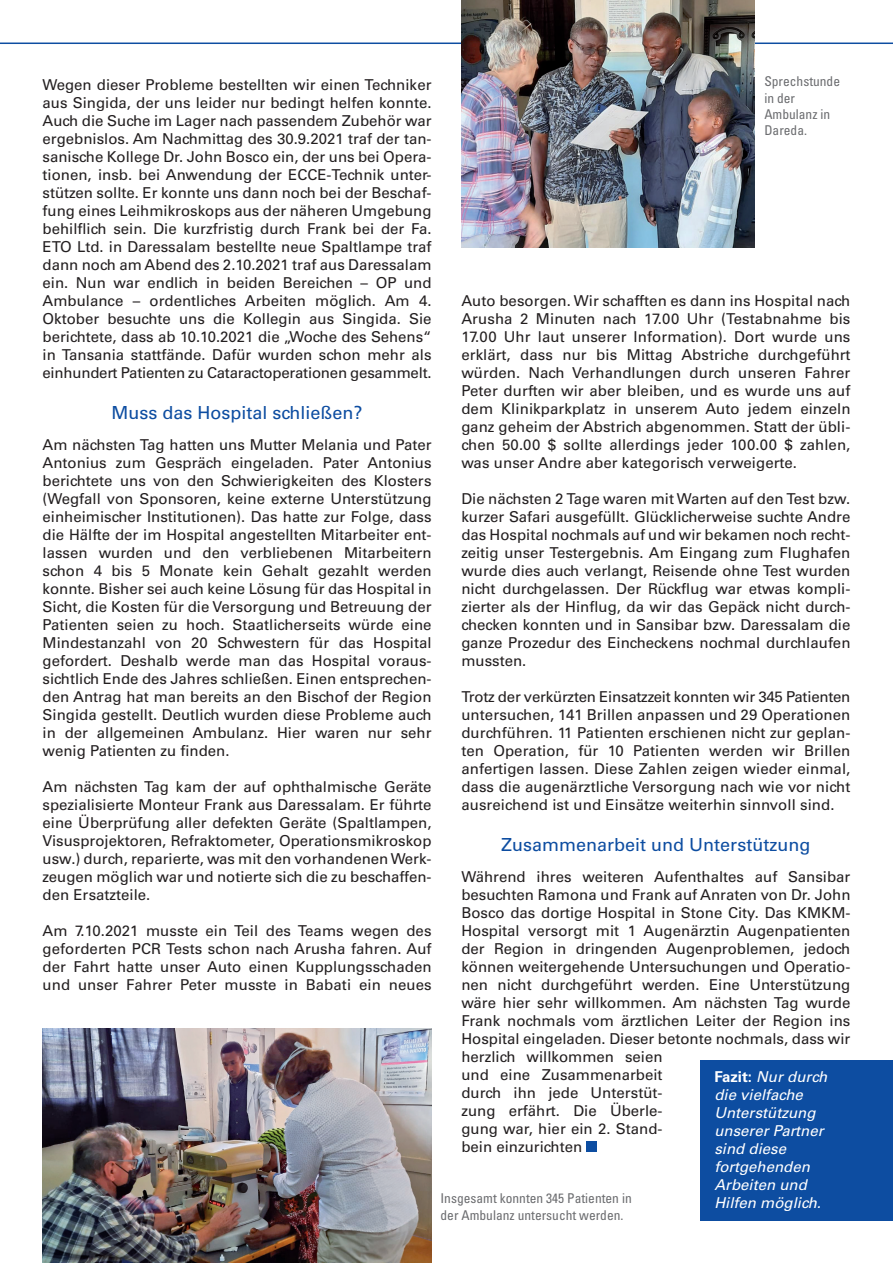
<style>
.page{position:relative;width:893px;height:1263px;background:#fff}
.page>*{position:absolute;margin:0;border:0;box-sizing:border-box;transform-origin:0 0}
.Zwischenzeile{font:18px "Univers LT Pro 55 Roman";color:#0d4da1}
.Lauftext{font:15px/18px "Univers LT Pro 55 Roman";color:#231f20;text-align:justify}
.Fazit{font:italic 15px/18px "Univers LT Pro 55";color:#fff}
.BU{font:condensed 13.5px/16.2px "Univers LT Pro";color:#6c6d70}
.s1{font-family:"Univers LT Pro 65";font-weight:700;font-style:normal}
</style>
<div class="page">
<hr style="left:0;top:43px;width:893px;height:1px;background:#0d4da1">
<img style="left:461px;top:0;width:293px;height:247px">
<img style="left:43px;top:1028px;width:389px;height:235px">
<div style="left:586px;top:1141px;width:11px;height:11px;background:#0d4da1"></div>
<div style="left:701px;top:1060px;width:192px;height:160px;background:#0d4da1"></div>
<p class="Lauftext" style="left:43px;top:75px;width:391px">Wegen dieser Probleme bestellten wir einen Techniker aus Singida, der uns leider nur bedingt helfen konnte.<br>Auch die Suche im Lager nach passendem Zubehör war ergebnislos. Am Nachmittag des 30.9.2021 traf der tan&shy;sanische Kollege Dr. John Bosco ein, der uns bei Opera&shy;tionen, insb. bei Anwendung der ECCE-Technik unter&shy;stützen sollte. Er konnte uns dann noch bei der Beschaf&shy;fung eines Leihmikroskops aus der näheren Umgebung behilflich sein. Die kurzfristig durch Frank bei der Fa.<br>ETO Ltd. in Daressalam bestellte neue Spaltlampe traf dann noch am Abend des 2.10.2021 traf aus Daressalam ein. Nun war endlich in beiden Bereichen – OP und Ambulance – ordentliches Arbeiten möglich. Am 4.<br>Oktober besuchte uns die Kollegin aus Singida. Sie berichtete, dass ab 10.10.2021 die „Woche des Sehens“ in Tansania stattfände. Dafür wurden schon mehr als einhundert Patienten zu Cataractoperationen gesammelt.</p>
<p class="Zwischenzeile" style="left:111px;top:400px;width:253px">Muss das Hospital schließen?</p>
<p class="Lauftext" style="left:43px;top:435px;width:391px">Am nächsten Tag hatten uns Mutter Melania und Pater Antonius zum Gespräch eingeladen. Pater Antonius berichtete uns von den Schwierigkeiten des Klosters (Wegfall von Sponsoren, keine externe Unterstützung einheimischer Institutionen). Das hatte zur Folge, dass die Hälfte der im Hospital angestellten Mitarbeiter ent&shy;lassen wurden und den verbliebenen Mitarbeitern schon 4 bis 5 Monate kein Gehalt gezahlt werden konnte. Bisher sei auch keine Lösung für das Hospital in Sicht, die Kosten für die Versorgung und Betreuung der Patienten seien zu hoch. Staatlicherseits würde eine Mindestanzahl von 20 Schwestern für das Hospital gefordert. Deshalb werde man das Hospital voraus&shy;sichtlich Ende des Jahres schließen. Einen entsprechen&shy;den Antrag hat man bereits an den Bischof der Region Singida gestellt. Deutlich wurden diese Probleme auch in der allgemeinen Ambulanz. Hier waren nur sehr wenig Patienten zu finden.</p>
<p class="Lauftext" style="left:43px;top:777px;width:391px">Am nächsten Tag kam der auf ophthalmische Geräte spezialisierte Monteur Frank aus Daressalam. Er führte eine Überprüfung aller defekten Geräte (Spaltlampen, Visusprojektoren, Refraktometer, Operationsmikroskop usw.) durch, reparierte, was mit den vorhandenen Werk&shy;zeugen möglich war und notierte sich die zu beschaffen&shy;den Ersatzteile.</p>
<p class="Lauftext" style="left:43px;top:921px;width:391px">Am 7.10.2021 musste ein Teil des Teams wegen des geforderten PCR Tests schon nach Arusha fahren. Auf der Fahrt hatte unser Auto einen Kupplungsschaden und unser Fahrer Peter musste in Babati ein neues</p>
<p class="BU" style="left:764px;top:73px;width:77px">Sprechstunde in der<br>Ambulanz in<br>Dareda.</p>
<p class="Lauftext" style="left:461px;top:291px;width:391px">Auto besorgen. Wir schafften es dann ins Hospital nach Arusha 2 Minuten nach 17.00 Uhr (Testabnahme bis 17.00 Uhr laut unserer Information). Dort wurde uns erklärt, dass nur bis Mittag Abstriche durchgeführt würden. Nach Verhandlungen durch unseren Fahrer Peter durften wir aber bleiben, und es wurde uns auf dem Klinikparkplatz in unserem Auto jedem einzeln ganz geheim der Abstrich abgenommen. Statt der übli&shy;chen 50.00 $ sollte allerdings jeder 100.00 $ zahlen, was unser Andre aber kategorisch verweigerte.</p>
<p class="Lauftext" style="left:461px;top:489px;width:391px">Die nächsten 2 Tage waren mit Warten auf den Test bzw. kurzer Safari ausgefüllt. Glücklicherweise suchte Andre das Hospital nochmals auf und wir bekamen noch recht&shy;zeitig unser Testergebnis. Am Eingang zum Flughafen wurde dies auch verlangt, Reisende ohne Test wurden nicht durchgelassen. Der Rückflug war etwas kompli&shy;zierter als der Hinflug, da wir das Gepäck nicht durch&shy;checken konnten und in Sansibar bzw. Daressalam die ganze Prozedur des Eincheckens nochmal durchlaufen mussten.</p>
<p class="Lauftext" style="left:461px;top:687px;width:391px">Trotz der verkürzten Einsatzzeit konnten wir 345 Patienten untersuchen, 141 Brillen anpassen und 29 Operationen durchführen. 11 Patienten erschienen nicht zur geplan&shy;ten Operation, für 10 Patienten werden wir Brillen anfertigen lassen. Diese Zahlen zeigen wieder einmal, dass die augenärztliche Versorgung nach wie vor nicht ausreichend ist und Einsätze weiterhin sinnvoll sind.</p>
<p class="Zwischenzeile" style="left:501px;top:832px;width:311px">Zusammenarbeit und Unterstützung</p>
<p class="Lauftext" style="left:461px;top:867px;width:391px;text-align:left">Während ihres weiteren Aufenthaltes auf Sansibar besuchten Ramona und Frank auf Anraten von Dr. John Bosco das dortige Hospital in Stone City. Das KMKM-Hospital versorgt mit 1 Augenärztin Augenpatienten der Region in dringenden Augenproblemen, jedoch können weitergehende Untersuchungen und Operatio&shy;nen nicht durchgeführt werden. Eine Unterstützung wäre hier sehr willkommen. Am nächsten Tag wurde Frank nochmals vom ärztlichen Leiter der Region ins Hospital eingeladen. Dieser betonte nochmals, dass wir herzlich willkommen seien<br>und eine Zusammenarbeit<br>durch ihn jede Unterstüt-<br>zung erfährt. Die Überle-<br>gung war, hier ein 2. Stand-<br>bein einzurichten</p>
<p class="Fazit" style="left:714px;top:1067px;width:114px"><span class="s1">Fazit:</span> Nur durch die vielfache<br>Unterstützung unserer Partner sind diese fortgehenden<br>Arbeiten und<br>Hilfen möglich.</p>
<p class="BU" style="left:441px;top:1190px;width:193px">Insgesamt konnten 345 Patienten in der Ambulanz untersucht werden.</p>
</div>
